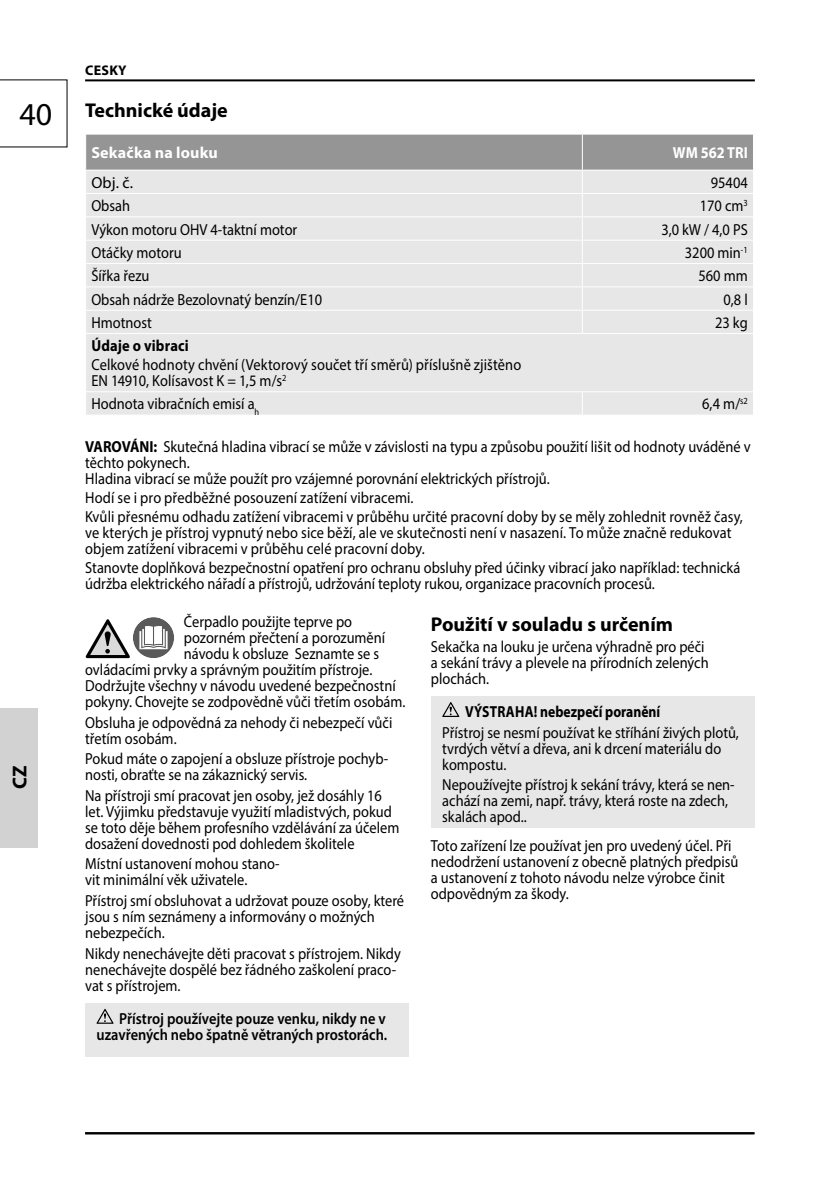
<style>
.page{position:relative;width:840px;height:1191px;background:#fff}
.page>*{position:absolute;margin:0;border:0;box-sizing:border-box;transform-origin:0 0}
.t1{font:32px "Myriad Pro";color:#000}
.t2{font:700 20px "Myriad Pro";color:#000}
.t3{font:16px/16px "Myriad Pro";color:#000;scale:.9 1}
.t4{font:600 16px/16px "Myriad Pro";color:#000;text-align:right;scale:.9 1}
.t5{font:700 16px "Myriad Pro";letter-spacing:.005em;color:#000;scale:.85 1}
.t6{font:700 16px "Myriad Pro";letter-spacing:.015em;color:#fff}
.t7{font:700 16px "Myriad Pro";letter-spacing:.005em;color:#000;scale:.9 1}
.t8{font:700 16px "Myriad Pro";letter-spacing:.015em;color:#fff;scale:.9 1}
.t9{font:16px "Myriad Pro";color:#000}
.t10{font:700 14px "Myriad Pro";letter-spacing:.02em;color:#000}
.s1{font-weight:700}
</style>
<div class="page">
<hr style="left:85px;top:1132px;width:669px;height:2px;background:#000">
<hr style="left:85px;top:79px;width:669px;height:2px;background:#000">
<svg style="left:0;top:79px;width:68px;height:69px"></svg>
<div style="left:0;top:708px;width:38px;height:138px;background:#d2d2d2"></div>
<div style="left:86px;top:334px;width:666px;height:80px;background:#e7e7e7"></div>
<svg style="left:85px;top:134px;width:668px;height:199px;background:#d9d9d9"></svg>
<hr style="left:85px;top:391px;width:497px;height:1px;background:#fff">
<hr style="left:582px;top:391px;width:171px;height:1px;background:#fff">
<svg style="left:581px;top:392px;width:1px;height:22px"></svg>
<svg style="left:752px;top:392px;width:1px;height:22px"></svg>
<svg style="left:86px;top:617px;width:88px;height:41px"></svg>
<div style="left:85px;top:1003px;width:323px;height:53px;background:#e7e7e7"></div>
<svg style="left:96px;top:1008px;width:18px;height:15px"></svg>
<div style="left:430px;top:696px;width:324px;height:131px;background:#e7e7e7"></div>
<svg style="left:442px;top:702px;width:17px;height:15px"></svg>
<h1 class="t1" style="left:19px;top:95px;width:34px">40</h1>
<p class="t2" style="left:7px;top:789px;width:25px;rotate:-90deg">CZ</p>
<p class="t10" style="left:85px;top:61px;width:43px">CESKY</p>
<p class="t2" style="left:85px;top:97px;width:144px">Technické údaje</p>
<p class="t6" style="left:91px;top:142px;width:128px">Sekačka na louku</p>
<p class="t8" style="left:672px;top:142px;width:85px">WM 562 TRI</p>
<p class="t9" style="left:91px;top:173px;width:43px">Obj. č.</p>
<p class="t3" style="left:710px;top:174px;width:43px">95404</p>
<p class="t3" style="left:91px;top:197px;width:45px">Obsah</p>
<p class="t3" style="left:699px;top:197px;width:55px">170 cm<sup>3</sup></p>
<p class="t3" style="left:91px;top:221px;width:230px">Výkon motoru OHV 4-taktní motor</p>
<p class="t3" style="left:661px;top:221px;width:97px">3,0 kW / 4,0 PS</p>
<p class="t3" style="left:91px;top:244px;width:102px">Otáčky motoru</p>
<p class="t3" style="left:684px;top:244px;width:71px">3200 min<sup>-1</sup></p>
<p class="t3" style="left:91px;top:267px;width:66px">Šířka řezu</p>
<p class="t3" style="left:698px;top:267px;width:56px">560 mm</p>
<p class="t3" style="left:91px;top:291px;width:258px">Obsah nádrže Bezolovnatý benzín/E10</p>
<p class="t3" style="left:723px;top:291px;width:28px">0,8 l</p>
<p class="t3" style="left:91px;top:314px;width:69px">Hmotnost</p>
<p class="t3" style="left:714px;top:314px;width:38px">23 kg</p>
<p class="t7" style="left:91px;top:335px;width:110px">Údaje o vibraci</p>
<p class="t3" style="left:91px;top:356px;width:479px">Celkové hodnoty chvění (Vektorový součet tří směrů) příslušně zjištěno<br>EN 14910, Kolísavost K = 1,5 m/s<sup>2</sup></p>
<p class="t3" style="left:91px;top:396px;width:188px">Hodnota vibračních emisí a<sub>h</sub></p>
<p class="t3" style="left:701px;top:396px;width:52px">6,4 m/<sup>s2</sup></p>
<p class="t3" style="left:85px;top:438px;width:740px"><span class="s1">VAROVÁNI:</span> Skutečná hladina vibrací se může v závislosti na typu a způsobu použití lišit od hodnoty uváděné v těchto pokynech.<br>Hladina vibrací se může použít pro vzájemné porovnání elektrických přístrojů.</p>
<p class="t3" style="left:85px;top:488px;width:732px;line-height:18.8px">Hodí se i pro předběžné posouzení zatížení vibracemi.<br>Kvůli přesnému odhadu zatížení vibracemi v průběhu určité pracovní doby by se měly zohlednit rovněž časy,</p>
<p class="t3" style="left:85px;top:524px;width:719px">ve kterých je přístroj vypnutý nebo sice běží, ale ve skutečnosti není v nasazení. To může značně redukovat objem zatížení vibracemi v průběhu celé pracovní doby.</p>
<p class="t3" style="left:85px;top:559px;width:729px">Stanovte doplňková bezpečnostní opatření pro ochranu obsluhy před účinky vibrací jako například: technická údržba elektrického nářadí a přístrojů, udržování teploty rukou, organizace pracovních procesů.</p>
<p class="t3" style="left:184px;top:613px;width:188px">Čerpadlo použijte teprve po</p>
<p class="t3" style="left:184px;top:629px;width:225px">pozorném přečtení a porozumění</p>
<p class="t3" style="left:184px;top:645px;width:218px">návodu k obsluze Seznamte se s</p>
<p class="t3" style="left:85px;top:661px;width:320px">ovládacími prvky a správným použitím přístroje.</p>
<p class="t3" style="left:85px;top:677px;width:346px">Dodržujte všechny v návodu uvedené bezpečnostní</p>
<p class="t3" style="left:85px;top:693px;width:357px">pokyny. Chovejte se zodpovědně vůči třetím osobám.</p>
<p class="t3" style="left:85px;top:714px;width:342px">Obsluha je odpovědná za nehody či nebezpečí vůči třetím osobám.</p>
<p class="t3" style="left:85px;top:750px;width:338px">Pokud máte o zapojení a obsluze přístroje pochyb&shy;nosti, obraťte se na zákaznický servis.</p>
<p class="t3" style="left:85px;top:787px;width:350px">Na přístroji smí pracovat jen osoby, jež dosáhly 16 let. Výjimku představuje využití mladistvých, pokud se toto děje během profesního vzdělávání za účelem dosažení dovednosti pod dohledem školitele</p>
<p class="t3" style="left:85px;top:855px;width:217px">Místní ustanovení mohou stano&shy;vit minimální věk uživatele.</p>
<p class="t3" style="left:85px;top:892px;width:356px">Přístroj smí obsluhovat a udržovat pouze osoby, které jsou s ním seznámeny a informovány o možných nebezpečích.</p>
<p class="t3" style="left:85px;top:945px;width:352px">Nikdy nenechávejte děti pracovat s přístrojem. Nikdy nenechávejte dospělé bez řádného zaškolení praco&shy;vat s přístrojem.</p>
<p class="t4" style="left:96px;top:1010px;width:324px">Přístroj používejte pouze venku, nikdy ne v uzavřených nebo špatně větraných prostorách.</p>
<p class="t2" style="left:430px;top:611px;width:243px">Použití v souladu s určením</p>
<p class="t3" style="left:430px;top:638px;width:310px">Sekačka na louku je určena výhradně pro péči a sekání trávy a plevele na přírodních zelených plochách.</p>
<p class="t5" style="left:465px;top:701px;width:231px">VÝSTRAHA! nebezpečí poranění</p>
<p class="t3" style="left:442px;top:724px;width:331px">Přístroj se nesmí používat ke stříhání živých plotů, tvrdých větví a dřeva, ani k drcení materiálu do kompostu.</p>
<p class="t3" style="left:442px;top:776px;width:326px">Nepoužívejte přístroj k sekání trávy, která se nen&shy;achází na zemi, např. trávy, která roste na zdech, skalách apod..</p>
<p class="t3" style="left:430px;top:837px;width:343px">Toto zařízení lze používat jen pro uvedený účel. Při nedodržení ustanovení z obecně platných předpisů a ustanovení z tohoto návodu nelze výrobce činit odpovědným za škody.</p>
</div>
